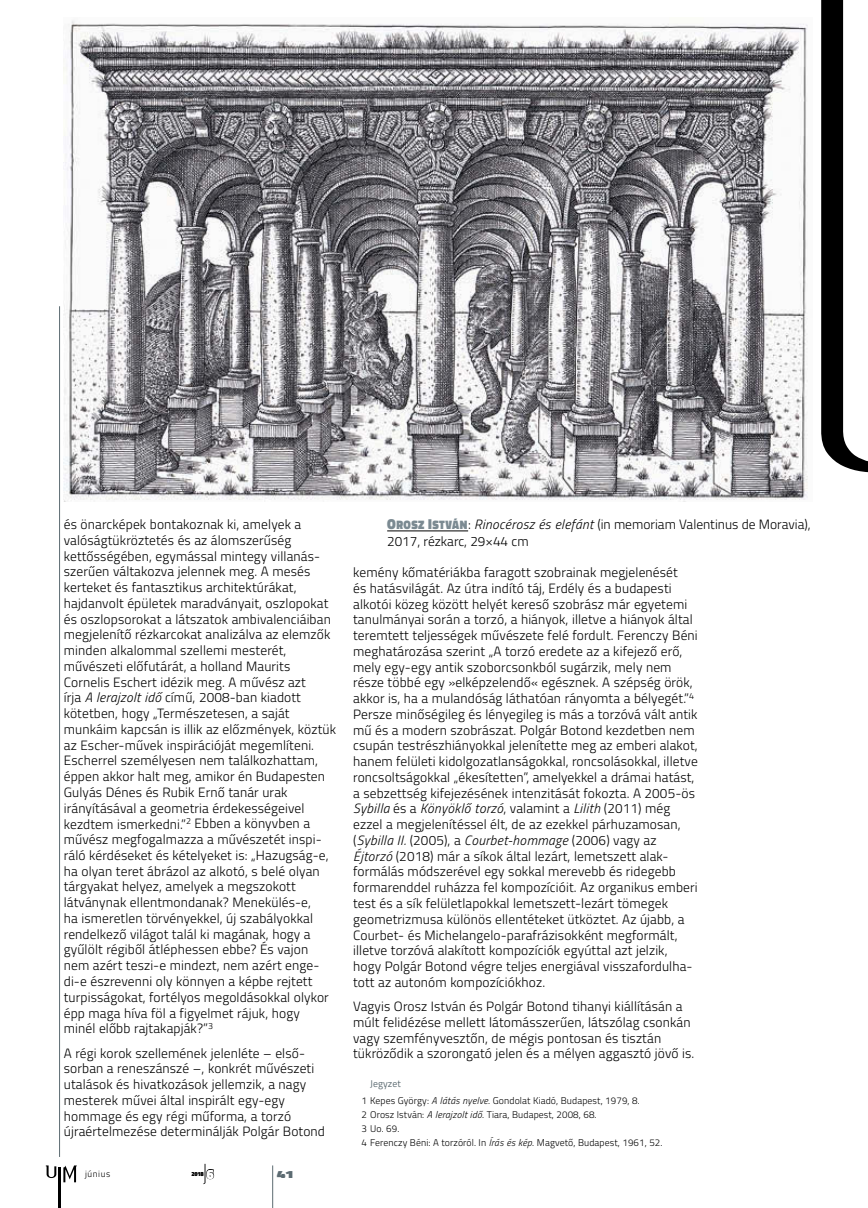
<style>
.page{position:relative;width:868px;height:1208px;background:#fff}
.page>*{position:absolute;margin:0;border:0;box-sizing:border-box;transform-origin:0 0}
.t1{font:300 13.5px/15.8px "Titillium";letter-spacing:.01em;color:#000}
.t2{font:900 13.5px "Titillium";color:#fff}
.t3{font:900 10.5px "Titillium";color:#5c6b72;scale:1.5 1}
.t4{font:300 9.75px/14.1px "Titillium";letter-spacing:.01em;color:#000}
.t5{font:300 9px "Titillium";letter-spacing:.065em;color:#000}
.t6{font:900 6px "Titillium";color:#000}
.s1{font-style:italic}
.s2{font-family:"Titillium Black SC850";font-weight:400;font-size:14.55px;color:#7b8a92}
.s3{font-family:"Titillium Black SC850";font-weight:400;font-size:12.45px;color:#7b8a92}
.s4{font-weight:400;color:#5c6b72}
</style>
<div class="page">
<hr style="left:59px;top:306px;width:1px;height:851px;background:#5c6b72">
<svg style="left:46px;top:1165px;width:10px;height:13px"></svg>
<hr style="left:59px;top:1167px;width:2px;height:41px;background:#000">
<svg style="left:63px;top:1165px;width:14px;height:17px"></svg>
<hr style="left:272px;top:1165px;width:1px;height:43px;background:#5c6b72">
<svg style="left:821px;top:0;width:46px;height:472px"></svg>
<svg style="left:203px;top:1163px;width:11px;height:22px"></svg>
<hr style="left:387px;top:530px;width:81px;height:1px;background:#000">
<img style="left:64px;top:20px;width:744px;height:482px">
<p class="t1" style="left:64px;top:516px;width:274px">és önarcképek bontakoznak ki, amelyek a valóságtükröztetés és az álomszerűség kettősségében, egymással mintegy villanás&shy;szerűen váltakozva jelennek meg. A mesés kerteket és fantasztikus architektúrákat, hajdanvolt épületek maradványait, oszlopokat és oszlopsorokat a látszatok ambivalenciáiban megjelenítő rézkarcokat analizálva az elemzők minden alkalommal szellemi mesterét, művészeti előfutárát, a holland Maurits Cornelis Eschert idézik meg. A művész azt<br>írja <span class="s1">A lerajzolt idő</span> című, 2008-ban kiadott kötetben, hogy „Természetesen, a saját munkáim kapcsán is illik az előzmények, köztük az Escher-művek inspirációját megemlíteni.<br>Escherrel személyesen nem találkozhattam, éppen akkor halt meg, amikor én Budapesten Gulyás Dénes és Rubik Ernő tanár urak irányításával a geometria érdekességeivel kezdtem ismerkedni.”<sup>2</sup> Ebben a könyvben a művész megfogalmazza a művészetét inspi&shy;ráló kérdéseket és kételyeket is: „Hazugság-e, ha olyan teret ábrázol az alkotó, s belé olyan tárgyakat helyez, amelyek a megszokott látványnak ellentmondanak? Menekülés-e,<br>ha ismeretlen törvényekkel, új szabályokkal rendelkező világot talál ki magának, hogy a gyűlölt régiből átléphessen ebbe? És vajon nem azért teszi-e mindezt, nem azért enge&shy;di-e észrevenni oly könnyen a képbe rejtett turpisságokat, fortélyos megoldásokkal olykor épp maga híva föl a figyelmet rájuk, hogy<br>minél előbb rajtakapják?”<sup>3</sup></p>
<p class="t1" style="left:64px;top:1044px;width:263px">A régi korok szellemének jelenléte – első&shy;sorban a reneszánszé –, konkrét művészeti utalások és hivatkozások jellemzik, a nagy mesterek művei által inspirált egy-egy hommage és egy régi műforma, a torzó újraértelmezése determinálják Polgár Botond</p>
<p class="t5" style="left:85px;top:1167px;width:27px">június</p>
<p class="t6" style="left:192px;top:1169px;width:14px">2018</p>
<p class="t2" style="left:206px;top:1164px;width:9px">6</p>
<p class="t3" style="left:277px;top:1166px;width:13px">41</p>
<p class="t1" style="left:387px;top:515px;width:425px;line-height:16.5px"><span class="s2">O</span><span class="s3">ROSZ</span> <span class="s2">I</span><span class="s3">STVÁN</span>: <span class="s1">Rinocérosz és elefánt</span> (in memoriam Valentinus de Moravia),<br>2017, rézkarc, 29×44 cm</p>
<p class="t1" style="left:353px;top:564px;width:346px">kemény kőmatériákba faragott szobrainak megjelenését<br>és hatásvilágát. Az útra indító táj, Erdély és a budapesti alkotói közeg között helyét kereső szobrász már egyetemi tanulmányai során a torzó, a hiányok, illetve a hiányok által teremtett teljességek művészete felé fordult. Ferenczy Béni meghatározása szerint „A torzó eredete az a kifejező erő, mely egy-egy antik szoborcsonkból sugárzik, mely nem része többé egy »elképzelendő« egésznek. A szépség örök, akkor is, ha a mulandóság láthatóan rányomta a bélyegét.”<sup>4<br></sup>Persze minőségileg és lényegileg is más a torzóvá vált antik mű és a modern szobrászat. Polgár Botond kezdetben nem csupán testrészhiányokkal jelenítette meg az emberi alakot, hanem felületi kidolgozatlanságokkal, roncsolásokkal, illetve roncsoltságokkal „ékesítetten”, amelyekkel a drámai hatást, a sebzettség kifejezésének intenzitását fokozta. A 2005-ös <span class="s1">Sybilla</span> és a <span class="s1">Könyöklő torzó</span>, valamint a <span class="s1">Lilith</span> (2011) még ezzel a megjelenítéssel élt, de az ezekkel párhuzamosan, (<span class="s1">Sybilla II.</span> (2005), a <span class="s1">Courbet-hommage</span> (2006) vagy az <span class="s1">Éjtorzó</span> (2018) már a síkok által lezárt, lemetszett alak&shy;formálás módszerével egy sokkal merevebb és ridegebb formarenddel ruházza fel kompozícióit. Az organikus emberi test és a sík felületlapokkal lemetszett-lezárt tömegek geometrizmusa különös ellentéteket ütköztet. Az újabb, a Courbet- és Michelangelo-parafrázisokként megformált, illetve torzóvá alakított kompozíciók egyúttal azt jelzik, hogy Polgár Botond végre teljes energiával visszafordulha&shy;tott az autonóm kompozíciókhoz.</p>
<p class="t1" style="left:353px;top:997px;width:342px">Vagyis Orosz István és Polgár Botond tihanyi kiállításán a múlt felidézése mellett látomásszerűen, látszólag csonkán vagy szemfényvesztőn, de mégis pontosan és tisztán tükröződik a szorongató jelen és a mélyen aggasztó jövő is.</p>
<p class="t4" style="left:361px;top:1074px;width:279px;line-height:17.1px;text-indent:9px"><span class="s4">Jegyzet<br></span>1 Kepes György: <span class="s1">A látás nyelve</span>. Gondolat Kiadó, Budapest, 1979, 8.</p>
<p class="t4" style="left:361px;top:1106px;width:302px">2 Orosz István: <span class="s1">A lerajzolt idő</span>. Tiara, Budapest, 2008, 68.<br>3 Uo. 69.<br>4 Ferenczy Béni: A torzóról. In <span class="s1">Írás és kép</span>. Magvető, Budapest, 1961, 52.</p>
</div>
